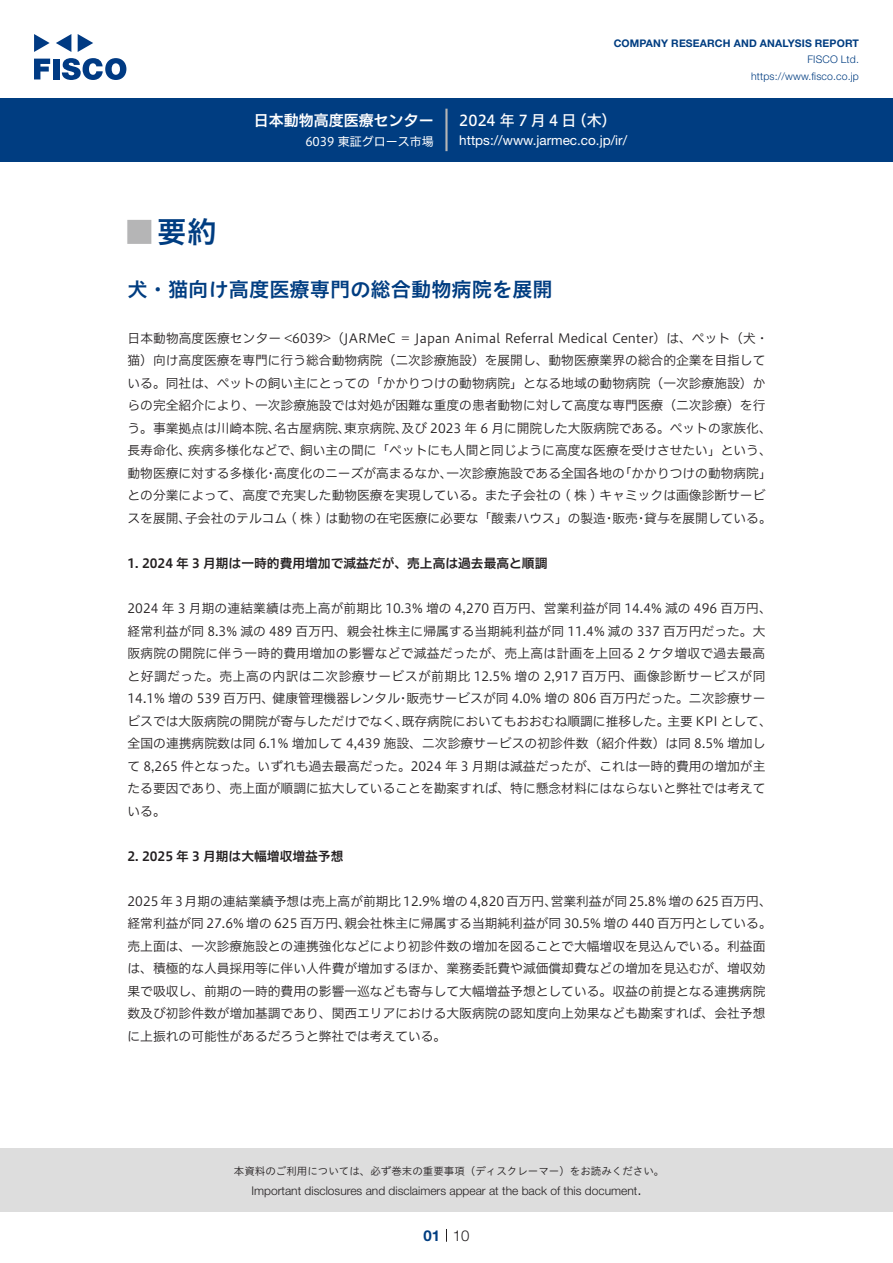
<style>
.page{position:relative;width:893px;height:1263px;background:#fff}
.page>*{position:absolute;margin:0;border:0;box-sizing:border-box;transform-origin:0 0}
.t1{font:30px "Hiragino UD Sans Std N W6";color:#003d81}
.t2{font:24px "Hiragino UD Sans Std N W6";color:#b5b5b6}
.中タイトル{font:20.25px "Hiragino UD Sans Std W6";color:#003d81}
.t3{font:15px "Hiragino UD Sans F Std N W5";letter-spacing:.21em;color:#fff}
.t4{font:15px "Hiragino UD Sans F Std N W6";color:#fff}
.t5{font:300 15px "Helvetica Neue LT Std";color:#231f20}
.t6{font:700 15px "Helvetica Neue LT Std";color:#003d81}
.t7{font:13.5px "Helvetica Neue LT Std";color:#fff}
.本文{font:12.75px/22.5px "Hiragino UD Sans F Std N W3";color:#231f20}
.小タイトル{font:12.75px "Hiragino UD Sans F Std N W6";color:#231f20}
.本文-2{font:12.75px "Hiragino UD Sans F Std N W3";letter-spacing:.035em;color:#231f20}
.本文-3{font:12.75px "Hiragino UD Sans F Std N W3";letter-spacing:.02em;color:#231f20}
.t8{font:300 12px "Helvetica Neue LT Std";color:#231f20}
.t9{font:12px "Hiragino UD Sans F Std N W4";color:#fff}
.t10{font:10.5px "Hiragino UD Sans Std W3";color:#231f20}
.t11{font:700 10.5px "Helvetica Neue LT Std";letter-spacing:.015em;color:#003d81}
.t12{font:300 10.5px/16.5px "Helvetica Neue LT Std";letter-spacing:.015em;color:#003d81;text-align:right}
</style>
<div class="page">
<div style="left:0;top:1148px;width:893px;height:64px;background:#ddd"></div>
<svg style="left:34px;top:59px;width:16px;height:20px"></svg>
<div style="left:53px;top:59px;width:6px;height:20px;background:#003a83"></div>
<svg style="left:62px;top:58px;width:64px;height:22px"></svg>
<svg style="left:34px;top:34px;width:16px;height:18px"></svg>
<svg style="left:78px;top:34px;width:15px;height:18px"></svg>
<svg style="left:56px;top:34px;width:15px;height:18px"></svg>
<div style="left:0;top:98px;width:893px;height:64px;background:#003d81"></div>
<hr style="left:445px;top:109px;width:3px;height:42px;background:#b5b5b6">
<svg style="left:446px;top:1229px;width:1px;height:13px"></svg>
<p class="t4" style="left:254px;top:109px;width:182px">日本動物高度医療センター</p>
<p class="t9" style="left:305px;top:132px;width:130px">6039 東証グロース市場</p>
<p class="t11" style="left:614px;top:37px;width:247px">COMPANY RESEARCH AND ANALYSIS REPORT</p>
<p class="t12" style="left:751px;top:51px;width:109px">FISCO Ltd. https://www.fisco.co j p.</p>
<p class="t3" style="left:459px;top:109px;width:119px">2024年7月4日</p>
<p class="t3" style="left:572px;top:109px;width:46px">（木(</p>
<p class="t7" style="left:459px;top:132px;width:169px">https://www.jarmec. c o j p. /i r/</p>
<p class="t1" style="left:157px;top:209px;width:61px">要約</p>
<p class="t2" style="left:128px;top:213px;width:25px">█</p>
<p class="中タイトル" style="left:128px;top:274px;width:427px">犬・猫向け高度医療専門の総合動物病院を展開</p>
<p class="本文" style="left:128px;top:326px;width:642px">日本動物高度医療センター &lt;6039&gt;（JARMeC ＝ Japan Animal Referral Medical Center）は、ペット（犬・</p>
<p class="本文" style="left:128px;top:349px;width:639px">猫）向け高度医療を専門に行う総合動物病院（二次診療施設）を展開し、動物医療業界の総合的企業を目指して</p>
<p class="本文" style="left:128px;top:371px;width:639px">いる。同社は、ペットの飼い主にとっての「かかりつけの動物病院」となる地域の動物病院（一次診療施設）か</p>
<p class="本文" style="left:128px;top:394px;width:639px">らの完全紹介により、一次診療施設では対処が困難な重度の患者動物に対して高度な専門医療（二次診療）を行</p>
<p class="本文" style="left:402px;top:416px;width:372px">及び 2023 年 6 月に開院した大阪病院である。ペットの家族化、</p>
<p class="本文" style="left:274px;top:416px;width:78px">名古屋病院、</p>
<p class="本文" style="left:128px;top:416px;width:154px">う。事業拠点は川崎本院、</p>
<p class="本文" style="left:344px;top:416px;width:65px">東京病院、</p>
<p class="本文" style="left:188px;top:439px;width:116px">疾病多様化などで、</p>
<p class="本文" style="left:300px;top:439px;width:473px">飼い主の間に「ペットにも人間と同じように高度な医療を受けさせたい」という、</p>
<p class="本文" style="left:128px;top:439px;width:65px">長寿命化、</p>
<p class="本文" style="left:274px;top:461px;width:180px">高度化のニーズが高まるなか、</p>
<p class="本文" style="left:128px;top:461px;width:142px">動物医療に対する多様化</p>
<p class="本文" style="left:128px;top:484px;width:639px">との分業によって、高度で充実した動物医療を実現している。また子会社の ( 株 ) キャミックは画像診断サービ</p>
<p class="本文" style="left:644px;top:506px;width:129px">貸与を展開している。</p>
<p class="本文" style="left:446px;top:461px;width:180px">一次診療施設である全国各地の</p>
<p class="本文" style="left:619px;top:461px;width:154px">「かかりつけの動物病院「</p>
<p class="本文" style="left:265px;top:461px;width:14px">・</p>
<p class="本文" style="left:185px;top:506px;width:422px">子会社のテルコム ( 株 ) は動物の在宅医療に必要な「酸素ハウス」の製造</p>
<p class="本文" style="left:612px;top:506px;width:27px">販売</p>
<p class="本文" style="left:128px;top:506px;width:65px">スを展開、</p>
<p class="小タイトル" style="left:128px;top:553px;width:421px">1. 2024 年 3 月期は一時的費用増加で減益だが、売上高は過去最高と順調</p>
<p class="本文" style="left:128px;top:596px;width:646px">2024 年 3 月期の連結業績は売上高が前期比 10.3% 増の 4,270 百万円、営業利益が同 14.4% 減の 496 百万円、</p>
<p class="本文" style="left:128px;top:619px;width:639px">経常利益が同 8.3% 減の 489 百万円、親会社株主に帰属する当期純利益が同 11.4% 減の 337 百万円だった。大</p>
<p class="本文-3" style="left:128px;top:644px;width:639px">阪病院の開院に伴う一時的費用増加の影響などで減益だったが、売上高は計画を上回る 2 ケタ増収で過去最高</p>
<p class="本文-2" style="left:128px;top:666px;width:639px">と好調だった。売上高の内訳は二次診療サービスが前期比 12.5% 増の 2,917 百万円、画像診断サービスが同</p>
<p class="本文" style="left:406px;top:686px;width:360px">販売サービスが同 4.0% 増の 806 百万円だった。二次診療サー</p>
<p class="本文" style="left:603px;top:506px;width:14px">・</p>
<p class="本文" style="left:635px;top:506px;width:14px">・</p>
<p class="本文" style="left:128px;top:686px;width:274px">14.1% 増の 539 百万円、健康管理機器レンタル</p>
<p class="本文" style="left:397px;top:686px;width:14px">・</p>
<p class="本文" style="left:128px;top:709px;width:639px">ビスでは大阪病院の開院が寄与しただけでなく、<br>全国の連携病院数は同 6.1% 増加して 4,439 施設、二次診療サービスの初診件数（紹介件数）は同 8.5% 増加して 8,265 件となった。いずれも過去最高だった。2024 年 3 月期は減益だったが、これは一時的費用の増加が主たる要因であり、売上面が順調に拡大していることを勘案すれば、特に懸念材料にはならないと弊社では考えている。</p>
<p class="小タイトル" style="left:128px;top:846px;width:217px">2. 2025 年 3 月期は大幅増収増益予想</p>
<p class="本文" style="left:551px;top:889px;width:223px">営業利益が同25.8% 増の 625 百万円、</p>
<p class="本文" style="left:402px;top:709px;width:269px">既存病院においてもおおむね順調に推移した。</p>
<p class="本文" style="left:667px;top:709px;width:106px">主要 KPI として、</p>
<p class="本文" style="left:344px;top:889px;width:429px;text-indent:-217px">2025年 3 月期の連結業績予想は売上高が前期比 12.9% 増の 4,820 百万円、<br>親会社株主に帰属する当期純利益が同 30.5% 増の 440 百万円としている。</p>
<p class="本文" style="left:128px;top:911px;width:639px">経常利益が同 27.6% 増の 625 百万円、<br>売上面は、一次診療施設との連携強化などにより初診件数の増加を図ることで大幅増収を見込んでいる。利益面は、積極的な人員採用等に伴い人件費が増加するほか、業務委託費や減価償却費などの増加を見込むが、増収効果で吸収し、前期の一時的費用の影響一巡なども寄与して大幅増益予想としている。収益の前提となる連携病院数及び初診件数が増加基調であり、関西エリアにおける大阪病院の認知度向上効果なども勘案すれば、会社予想に上振れの可能性があるだろうと弊社では考えている。</p>
<p class="t10" style="left:234px;top:1163px;width:432px">本資料のご利用については、必ず巻末の重要事項（ディスクレーマー）をお読みください。</p>
<p class="t5" style="left:637px;top:1180px;width:6px">.</p>
<p class="t8" style="left:251px;top:1183px;width:387px">Important disclosures and disclaimers appear at the back of this document</p>
<p class="t6" style="left:423px;top:1226px;width:18px">01</p>
<p class="t5" style="left:453px;top:1226px;width:18px">10</p>
</div>
